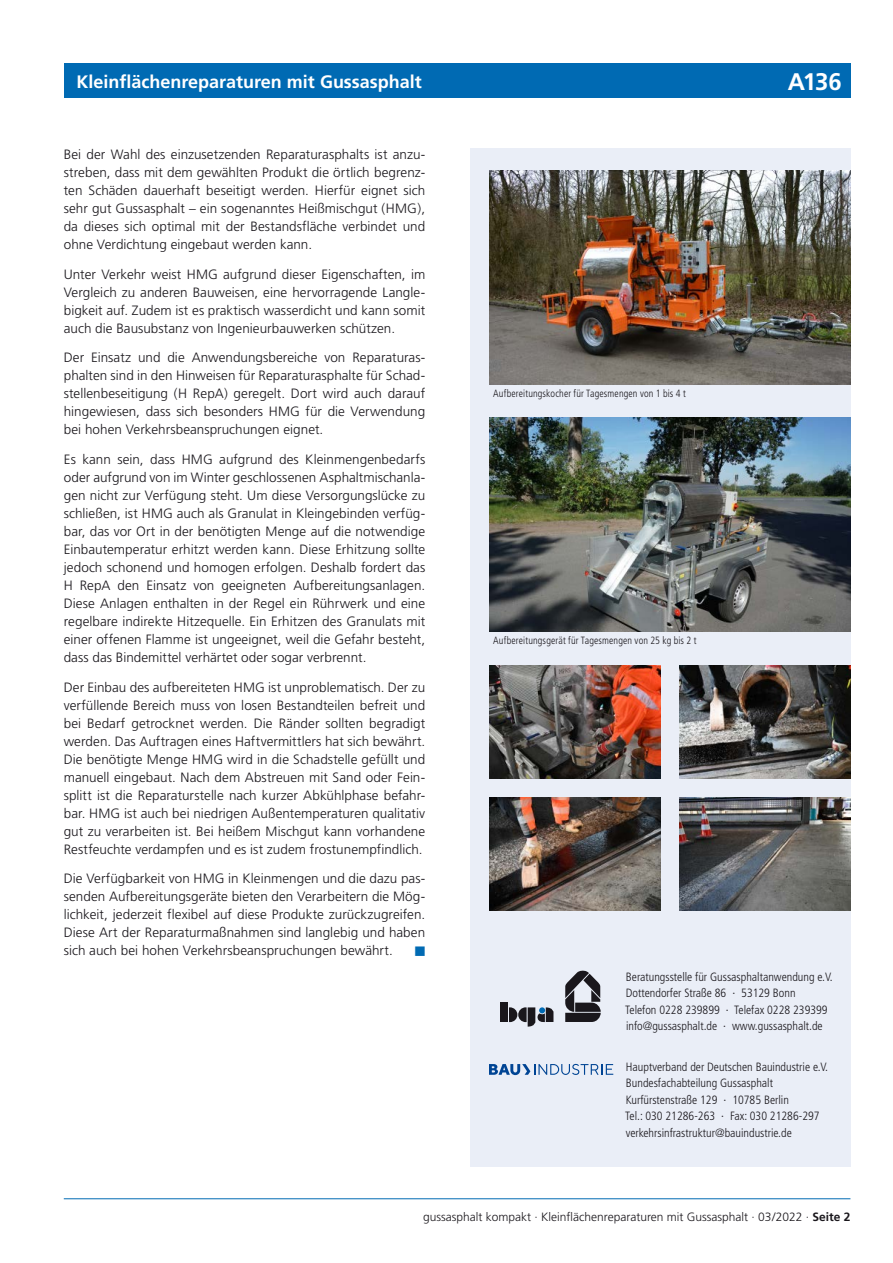
<style>
.page{position:relative;width:893px;height:1263px;background:#fff}
.page>*{position:absolute;margin:0;border:0;box-sizing:border-box;transform-origin:0 0}
.t1{font:700 24px "Frutiger";color:#fff}
.t2{font:700 18px "Frutiger";color:#fff}
.t3{font:300 13.5px/18px "Frutiger";color:#1a171c;text-align:justify}
.t4{font:300 condensed 12px/16.5px "Frutiger";color:#1a171c}
.t5{font:300 12px "Frutiger";color:#1a171c}
.t6{font:300 condensed 10.5px "Frutiger";letter-spacing:.015em;color:#1a171c;scale:.95 1}
.t7{font:10.5px "European Pi X";color:#006ab3}
.s1{font-weight:700}
</style>
<div class="page">
<div style="left:64px;top:64px;width:786px;height:34px;background:#006ab3"></div>
<hr style="left:64px;top:1198px;width:786px;height:1px;background:#006ab3">
<div style="left:470px;top:149px;width:380px;height:1018px;background:#eaeef7"></div>
<div style="left:500px;top:1002px;width:8px;height:20px;background:#1a171c"></div>
<svg style="left:565px;top:970px;width:36px;height:52px"></svg>
<svg style="left:509px;top:1007px;width:44px;height:19px"></svg>
<svg style="left:489px;top:1064px;width:124px;height:11px"></svg>
<img style="left:489px;top:170px;width:361px;height:215px">
<img style="left:489px;top:417px;width:361px;height:215px">
<img style="left:489px;top:665px;width:171px;height:113px">
<img style="left:679px;top:665px;width:171px;height:113px">
<img style="left:489px;top:797px;width:171px;height:113px">
<img style="left:679px;top:797px;width:171px;height:113px">
<h2 class="t2" style="left:77px;top:71px;width:347px">Kleinflächenreparaturen mit Gussasphalt</h2>
<h1 class="t1" style="left:788px;top:67px;width:56px">A136</h1>
<p class="t3" style="left:64px;top:145px;width:363px">Bei der Wahl des einzusetzenden Reparaturasphalts ist anzu&shy;streben, dass mit dem gewählten Produkt die örtlich begrenz&shy;ten Schäden dauerhaft beseitigt werden. Hierfür eignet sich sehr gut Gussasphalt – ein sogenanntes Heißmischgut (HMG), da dieses sich optimal mit der Bestandsfläche verbindet und ohne Verdichtung eingebaut werden kann.</p>
<p class="t3" style="left:64px;top:265px;width:363px">Unter Verkehr weist HMG aufgrund dieser Eigenschaften, im Vergleich zu anderen Bauweisen, eine hervorragende Langle&shy;bigkeit auf. Zudem ist es praktisch wasserdicht und kann somit auch die Bausubstanz von Ingenieurbauwerken schützen.</p>
<p class="t3" style="left:64px;top:349px;width:363px">Der Einsatz und die Anwendungsbereiche von Reparaturas&shy;phalten sind in den Hinweisen für Reparaturasphalte für Schad&shy;stellenbeseitigung (H RepA) geregelt. Dort wird auch darauf hingewiesen, dass sich besonders HMG für die Verwendung bei hohen Verkehrsbeanspruchungen eignet.</p>
<p class="t3" style="left:64px;top:450px;width:363px">Es kann sein, dass HMG aufgrund des Kleinmengenbedarfs oder aufgrund von im Winter geschlossenen Asphaltmischanla&shy;gen nicht zur Verfügung steht. Um diese Versorgungslücke zu schließen, ist HMG auch als Granulat in Kleingebinden verfüg&shy;bar, das vor Ort in der benötigten Menge auf die notwendige Einbautemperatur erhitzt werden kann. Diese Erhitzung sollte jedoch schonend und homogen erfolgen. Deshalb fordert das H RepA den Einsatz von geeigneten Aufbereitungsanlagen.<br>Diese Anlagen enthalten in der Regel ein Rührwerk und eine regelbare indirekte Hitzequelle. Ein Erhitzen des Granulats mit einer offenen Flamme ist ungeeignet, weil die Gefahr besteht, dass das Bindemittel verhärtet oder sogar verbrennt.</p>
<p class="t3" style="left:64px;top:678px;width:363px">Der Einbau des aufbereiteten HMG ist unproblematisch. Der zu verfüllende Bereich muss von losen Bestandteilen befreit und bei Bedarf getrocknet werden. Die Ränder sollten begradigt werden. Das Auftragen eines Haftvermittlers hat sich bewährt.<br>Die benötigte Menge HMG wird in die Schadstelle gefüllt und manuell eingebaut. Nach dem Abstreuen mit Sand oder Fein&shy;splitt ist die Reparaturstelle nach kurzer Abkühlphase befahr&shy;bar. HMG ist auch bei niedrigen Außentemperaturen qualitativ gut zu verarbeiten ist. Bei heißem Mischgut kann vorhandene Restfeuchte verdampfen und es ist zudem frostunempfindlich.</p>
<p class="t3" style="left:64px;top:870px;width:363px">Die Verfügbarkeit von HMG in Kleinmengen und die dazu pas&shy;senden Aufbereitungsgeräte bieten den Verarbeitern die Mög&shy;lichkeit, jederzeit flexibel auf diese Produkte zurückzugreifen.<br>Diese Art der Reparaturmaßnahmen sind langlebig und haben sich auch bei hohen Verkehrsbeanspruchungen bewährt.</p>
<p class="t7" style="left:415px;top:944px;width:12px">N</p>
<p class="t6" style="left:493px;top:387px;width:204px">Aufbereitungskocher für Tagesmengen von 1 bis 4 t</p>
<p class="t6" style="left:493px;top:635px;width:215px">Aufbereitungsgerät für Tagesmengen von 25 kg bis 2 t</p>
<p class="t4" style="left:625px;top:968px;width:209px">Beratungsstelle für Gussasphaltanwendung e.V.<br>Dottendorfer Straße 86 · 53129 Bonn<br>Telefon 0228 239899 · Telefax 0228 239399 info@gussasphalt.de · www.gussasphalt.de</p>
<p class="t4" style="left:625px;top:1058px;width:204px">Hauptverband der Deutschen Bauindustrie e.V.<br>Bundesfachabteilung Gussasphalt Kurfürstenstraße 129 · 10785 Berlin<br>Tel.: 030 21286-263 · Fax: 030 21286-297 verkehrsinfrastruktur@bauindustrie.de</p>
<p class="t5" style="left:423px;top:1210px;width:429px">gussasphalt kompakt · Kleinflächenreparaturen mit Gussasphalt · 03/2022 · <span class="s1">Seite 2</span></p>
</div>
